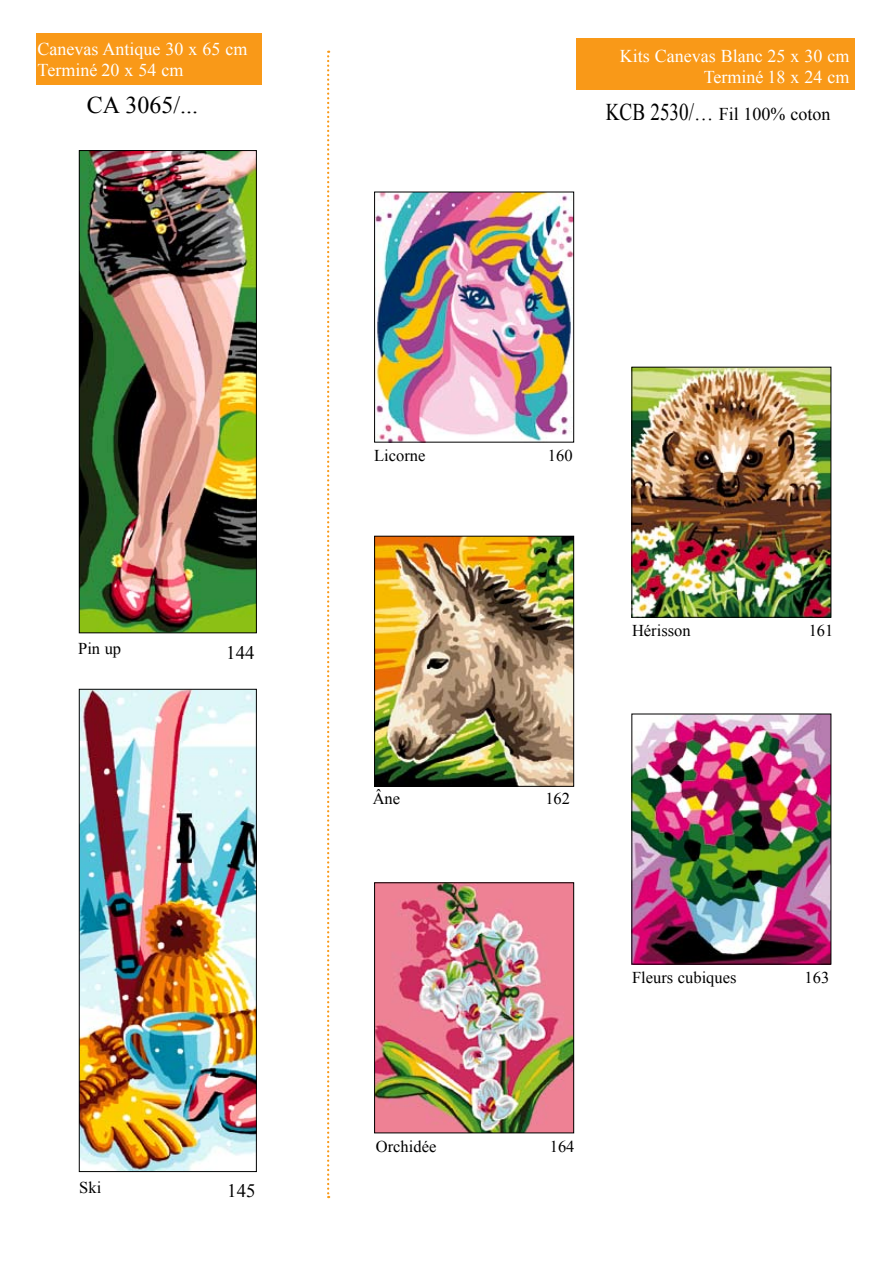
<style>
.page{position:relative;width:893px;height:1263px;background:#fff}
.page>*{position:absolute;margin:0;border:0;box-sizing:border-box;transform-origin:0 0}
.t1{font:24px "Times New Roman";color:#000}
.t2{font:18.9px "Times New Roman";color:#000}
.t3{font:18px/21px "Times New Roman";color:#fff}
.t4{font:18px "Times New Roman";color:#000}
.t5{font:16.5px "Times New Roman";color:#000}
.s1{font-size:24px}
</style>
<div class="page">
<div style="left:36px;top:34px;width:225px;height:51px;background:#f99918"></div>
<img style="left:81px;top:152px;width:174px;height:479px">
<div style="left:79px;top:150px;width:178px;height:483px;border:1px solid #000"></div>
<img style="left:81px;top:691px;width:174px;height:479px">
<div style="left:79px;top:689px;width:178px;height:483px;border:1px solid #000"></div>
<svg style="left:327px;top:51px;width:2px;height:1147px"></svg>
<div style="left:576px;top:38px;width:279px;height:51px;background:#f99918"></div>
<img style="left:376px;top:194px;width:196px;height:246px">
<div style="left:374px;top:192px;width:200px;height:250px;border:1px solid #000"></div>
<img style="left:633px;top:369px;width:196px;height:247px">
<div style="left:631px;top:367px;width:200px;height:251px;border:1px solid #000"></div>
<img style="left:376px;top:538px;width:196px;height:247px">
<div style="left:374px;top:536px;width:200px;height:251px;border:1px solid #000"></div>
<img style="left:633px;top:716px;width:196px;height:246px">
<img style="left:376px;top:884px;width:196px;height:247px">
<div style="left:374px;top:882px;width:200px;height:251px;border:1px solid #000"></div>
<p class="t3" style="left:38px;top:38px;width:211px">Canevas Antique 30 x 65 cm<br>Terminé 20 x 54 cm</p>
<h1 class="t1" style="left:87px;top:88px;width:113px">CA 3065/...</h1>
<p class="t3" style="left:620px;top:45px;width:231px;text-align:right">Kits Canevas Blanc 25 x 30 cm<br>Terminé 18 x 24 cm</p>
<p class="t4" style="left:606px;top:102px;width:226px"><span class="s1">KCB 2530/…</span> Fil 100% coton</p>
<p class="t5" style="left:78px;top:638px;width:45px">Pin up</p>
<p class="t2" style="left:226px;top:640px;width:30px">144</p>
<p class="t5" style="left:79px;top:1177px;width:24px">Ski</p>
<p class="t2" style="left:227px;top:1178px;width:30px">145</p>
<p class="t5" style="left:374px;top:444px;width:53px">Licorne</p>
<p class="t5" style="left:548px;top:444px;width:26px">160</p>
<p class="t5" style="left:373px;top:788px;width:29px">Âne</p>
<p class="t5" style="left:545px;top:788px;width:26px">162</p>
<p class="t5" style="left:632px;top:619px;width:60px">Hérisson</p>
<p class="t5" style="left:809px;top:619px;width:26px">161</p>
<p class="t5" style="left:632px;top:966px;width:106px">Fleurs cubiques</p>
<p class="t5" style="left:805px;top:966px;width:26px">163</p>
<p class="t5" style="left:376px;top:1135px;width:62px">Orchidée</p>
<p class="t5" style="left:550px;top:1135px;width:26px">164</p>
</div>
